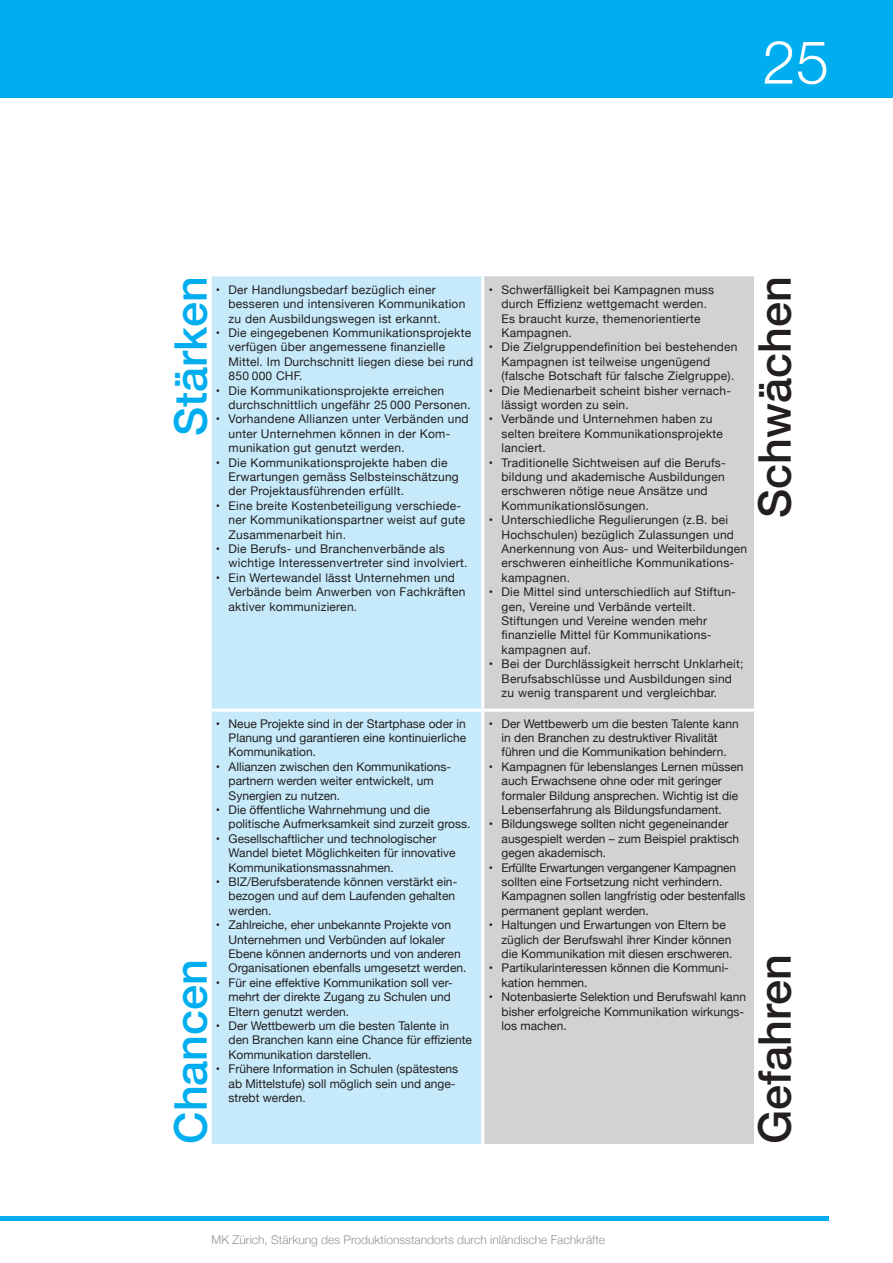
<style>
.page{position:relative;width:893px;height:1263px;background:#fff}
.page>*{position:absolute;margin:0;border:0;box-sizing:border-box;transform-origin:0 0}
.t1{font:300 60px "Helvetica Neue";color:#fff}
.t2{font:500 45px "Helvetica Neue";color:#231f20}
.t3{font:500 45px "Helvetica Neue";color:#00aeef}
.t4{font:12px/14.4px "Helvetica Neue";letter-spacing:.015em;color:#231f20}
.t5{font:300 12px "Helvetica Neue";color:#939598}
</style>
<div class="page">
<div style="left:0;top:0;width:893px;height:97px;background:#00aeef"></div>
<hr style="left:0;top:1216px;width:829px;height:4px;background:#00aeef">
<div style="left:212px;top:276px;width:269px;height:868px;background:#c6eafa"></div>
<div style="left:484px;top:276px;width:270px;height:868px;background:#d1d2d4"></div>
<hr style="left:212px;top:709px;width:271px;height:3px;background:#fff">
<hr style="left:483px;top:709px;width:271px;height:3px;background:#fff">
<h1 class="t1" style="left:762px;top:14px;width:68px">25</h1>
<h2 class="t3" style="left:155px;top:436px;width:162px;rotate:-90deg">Stärken</h2>
<h2 class="t2" style="left:739px;top:518px;width:243px;rotate:-90deg">Schwächen</h2>
<p class="t4" style="left:502px;top:283px;width:214px;text-indent:-13px">• Schwerfälligkeit bei Kampagnen muss durch Effizienz wettgemacht werden.<br>Es braucht kurze, themenorientierte<br>Kampagnen.</p>
<p class="t4" style="left:502px;top:341px;width:238px;text-indent:-13px">• Die Zielgruppendefinition bei bestehenden<br>Kampagnen ist teilweise ungenügend (falsche Botschaft für falsche Zielgruppe).</p>
<p class="t4" style="left:502px;top:384px;width:231px;text-indent:-13px">• Die Medienarbeit scheint bisher vernach&shy;lässigt worden zu sein.</p>
<p class="t4" style="left:502px;top:413px;width:223px;text-indent:-13px">• Verbände und Unternehmen haben zu selten breitere Kommunikationsprojekte lanciert.</p>
<p class="t4" style="left:502px;top:456px;width:226px;text-indent:-13px">• Traditionelle Sichtweisen auf die Berufs&shy;bildung und akademische Ausbildungen erschweren nötige neue Ansätze und Kommunikationslösungen.</p>
<p class="t4" style="left:502px;top:513px;width:247px;text-indent:-13px">• Unterschiedliche Regulierungen (z.B. bei Hochschulen) bezüglich Zulassungen und Anerkennung von Aus- und Weiterbildungen erschweren einheitliche Kommunikations&shy;kampagnen.</p>
<p class="t4" style="left:502px;top:585px;width:236px;text-indent:-13px">• Die Mittel sind unterschiedlich auf Stiftun&shy;gen, Vereine und Verbände verteilt.<br>Stiftungen und Vereine wenden mehr finanzielle Mittel für Kommunikations&shy;kampagnen auf.</p>
<p class="t4" style="left:502px;top:657px;width:243px;text-indent:-13px">• Bei der Durchlässigkeit herrscht Unklarheit;<br>Berufsabschlüsse und Ausbildungen sind zu wenig transparent und vergleichbar.</p>
<p class="t4" style="left:229px;top:283px;width:238px;text-indent:-13px">• Der Handlungsbedarf bezüglich einer besseren und intensiveren Kommunikation zu den Ausbildungswegen ist erkannt.</p>
<p class="t4" style="left:229px;top:326px;width:246px;text-indent:-13px">• Die eingegebenen Kommunikationsprojekte verfügen über angemessene finanzielle Mittel. Im Durchschnitt liegen diese bei rund 850 000 CHF.</p>
<p class="t4" style="left:229px;top:384px;width:244px;text-indent:-13px">• Die Kommunikationsprojekte erreichen durchschnittlich ungefähr 25 000 Personen.</p>
<p class="t4" style="left:229px;top:413px;width:242px;text-indent:-13px">• Vorhandene Allianzen unter Verbänden und unter Unternehmen können in der Kom&shy;munikation gut genutzt werden.</p>
<p class="t4" style="left:229px;top:456px;width:232px;text-indent:-13px">• Die Kommunikationsprojekte haben die<br>Erwartungen gemäss Selbsteinschätzung der Projektausführenden erfüllt.</p>
<p class="t4" style="left:229px;top:499px;width:238px;text-indent:-13px">• Eine breite Kostenbeteiligung verschiede&shy;ner Kommunikationspartner weist auf gute<br>Zusammenarbeit hin.</p>
<p class="t4" style="left:229px;top:542px;width:240px;text-indent:-13px">• Die Berufs- und Branchenverbände als wichtige Interessenvertreter sind involviert.</p>
<p class="t4" style="left:229px;top:571px;width:238px;text-indent:-13px">• Ein Wertewandel lässt Unternehmen und<br>Verbände beim Anwerben von Fachkräften aktiver kommunizieren.</p>
<p class="t4" style="left:229px;top:717px;width:239px;text-align:justify;text-indent:-13px">• Neue Projekte sind in der Startphase oder in Planung und garantieren eine kontinuierliche Kommunikation.</p>
<p class="t4" style="left:229px;top:760px;width:224px;text-indent:-13px">• Allianzen zwischen den Kommunikations&shy;partnern werden weiter entwickelt, um<br>Synergien zu nutzen.</p>
<p class="t4" style="left:229px;top:803px;width:243px;text-indent:-13px">• Die öffentliche Wahrnehmung und die politische Aufmerksamkeit sind zurzeit gross.</p>
<p class="t4" style="left:229px;top:832px;width:228px;text-indent:-13px">• Gesellschaftlicher und technologischer<br>Wandel bietet Möglichkeiten für innovative<br>Kommunikationsmassnahmen.</p>
<p class="t4" style="left:229px;top:875px;width:230px;text-indent:-13px">• BIZ/Berufsberatende können verstärkt ein&shy;bezogen und auf dem Laufenden gehalten werden.</p>
<p class="t4" style="left:229px;top:918px;width:239px;text-indent:-13px">• Zahlreiche, eher unbekannte Projekte von Unternehmen und Verbünden auf lokaler Ebene können andernorts und von anderen Organisationen ebenfalls umgesetzt werden.</p>
<p class="t4" style="left:229px;top:976px;width:226px;text-indent:-13px">• Für eine effektive Kommunikation soll ver&shy;mehrt der direkte Zugang zu Schulen und<br>Eltern genutzt werden.</p>
<p class="t4" style="left:229px;top:1019px;width:245px;text-indent:-13px">• Der Wettbewerb um die besten Talente in den Branchen kann eine Chance für effiziente<br>Kommunikation darstellen.</p>
<p class="t4" style="left:229px;top:1062px;width:231px;text-indent:-13px">• Frühere Information in Schulen (spätestens ab Mittelstufe) soll möglich sein und ange&shy;strebt werden.</p>
<p class="t4" style="left:502px;top:717px;width:239px;text-indent:-13px">• Der Wettbewerb um die besten Talente kann in den Branchen zu destruktiver Rivalität führen und die Kommunikation behindern.</p>
<p class="t4" style="left:502px;top:760px;width:244px;text-indent:-13px">• Kampagnen für lebenslanges Lernen müssen auch Erwachsene ohne oder mit geringer formaler Bildung ansprechen. Wichtig ist die Lebenserfahrung als Bildungsfundament.</p>
<p class="t4" style="left:502px;top:818px;width:239px;text-indent:-13px">• Bildungswege sollten nicht gegeneinander ausgespielt werden – zum Beispiel praktisch gegen akademisch.</p>
<p class="t4" style="left:502px;top:861px;width:246px;text-indent:-13px">• Erfüllte Erwartungen vergangener Kampagnen sollten eine Fortsetzung nicht verhindern.<br>Kampagnen sollen langfristig oder bestenfalls permanent geplant werden.</p>
<p class="t4" style="left:502px;top:918px;width:232px;text-indent:-13px">• Haltungen und Erwartungen von Eltern be züglich der Berufswahl ihrer Kinder können die Kommunikation mit diesen erschweren.</p>
<p class="t4" style="left:502px;top:962px;width:229px;text-indent:-13px">• Partikularinteressen können die Kommuni&shy;kation hemmen.</p>
<p class="t4" style="left:502px;top:990px;width:246px;text-indent:-13px">• Notenbasierte Selektion und Berufswahl kann bisher erfolgreiche Kommunikation wirkungs&shy;los machen.</p>
<h2 class="t3" style="left:155px;top:1144px;width:187px;rotate:-90deg">Chancen</h2>
<h2 class="t2" style="left:739px;top:1144px;width:192px;rotate:-90deg">Gefahren</h2>
<p class="t5" style="left:212px;top:1230px;width:395px">MK Zürich, Stärkung des Produktionsstandorts durch inländische Fachkräfte</p>
</div>
